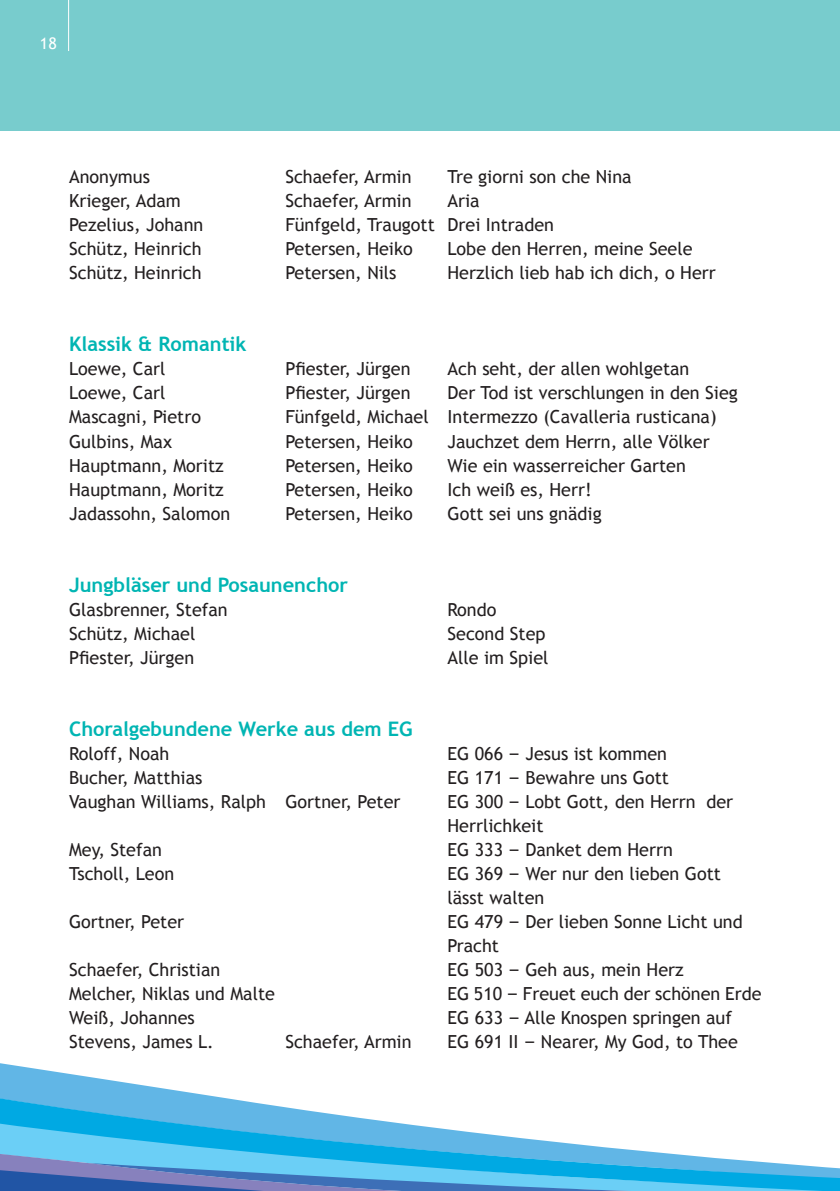
<style>
.page{position:relative;width:840px;height:1191px;background:#fff}
.page>*{position:absolute;margin:0;border:0;box-sizing:border-box;transform-origin:0 0}
.t1{font:700 20px "Trebuchet MS";color:#00b5b3}
.t2{font:18px/24px "Trebuchet MS";color:#231f20}
.t3{font:16px "Trebuchet MS";color:#fff}
.s1{font-family:"Verdana"}
</style>
<div class="page">
<svg style="left:0;top:1063px;width:250px;height:39px"></svg>
<svg style="left:0;top:1102px;width:405px;height:22px;fill:#61b6e6"></svg>
<svg style="left:0;top:1124px;width:839px;height:67px"></svg>
<div style="left:0;top:0;width:839px;height:130px;background:#78cccd"></div>
<hr style="left:68px;top:0;width:1px;height:51px;background:#fff">
<p class="t3" style="left:40px;top:33px;width:18px">18</p>
<p class="t2" style="left:69px;top:165px;width:82px">Anonymus</p>
<p class="t2" style="left:285px;top:165px;width:128px">Schaefer, Armin</p>
<p class="t2" style="left:447px;top:165px;width:185px">Tre giorni son che Nina</p>
<p class="t2" style="left:69px;top:189px;width:113px">Krieger, Adam</p>
<p class="t2" style="left:285px;top:189px;width:128px">Schaefer, Armin</p>
<p class="t2" style="left:447px;top:189px;width:34px">Aria</p>
<p class="t2" style="left:69px;top:213px;width:136px">Pezelius, Johann</p>
<p class="t2" style="left:285px;top:213px;width:270px">Fünfgeld, Traugott Drei Intraden</p>
<p class="t2" style="left:69px;top:237px;width:134px">Schütz, Heinrich</p>
<p class="t2" style="left:285px;top:237px;width:129px">Petersen, Heiko</p>
<p class="t2" style="left:447px;top:237px;width:246px">Lobe den Herren, meine Seele</p>
<p class="t2" style="left:69px;top:261px;width:134px">Schütz, Heinrich</p>
<p class="t2" style="left:285px;top:261px;width:113px">Petersen, Nils</p>
<p class="t2" style="left:447px;top:261px;width:270px">Herzlich lieb hab ich dich, o Herr</p>
<p class="t1" style="left:69px;top:332px;width:179px">Klassik &amp; Romantik</p>
<p class="t2" style="left:69px;top:357px;width:98px">Loewe, Carl</p>
<p class="t2" style="left:285px;top:357px;width:127px">Pfiester, Jürgen</p>
<p class="t2" style="left:447px;top:357px;width:243px">Ach seht, der allen wohlgetan</p>
<p class="t2" style="left:69px;top:381px;width:98px">Loewe, Carl</p>
<p class="t2" style="left:285px;top:381px;width:127px">Pfiester, Jürgen</p>
<p class="t2" style="left:447px;top:381px;width:292px">Der Tod ist verschlungen in den Sieg</p>
<p class="t2" style="left:69px;top:405px;width:133px">Mascagni, Pietro</p>
<p class="t2" style="left:285px;top:405px;width:432px">Fünfgeld, Michael Intermezzo (Cavalleria rusticana)</p>
<p class="t2" style="left:69px;top:429px;width:104px">Gulbins, Max</p>
<p class="t2" style="left:285px;top:429px;width:129px">Petersen, Heiko</p>
<p class="t2" style="left:447px;top:429px;width:263px">Jauchzet dem Herrn, alle Völker</p>
<p class="t2" style="left:69px;top:453px;width:156px">Hauptmann, Moritz</p>
<p class="t2" style="left:285px;top:453px;width:129px">Petersen, Heiko</p>
<p class="t2" style="left:447px;top:453px;width:240px">Wie ein wasserreicher Garten</p>
<p class="t2" style="left:69px;top:477px;width:156px">Hauptmann, Moritz</p>
<p class="t2" style="left:285px;top:477px;width:129px">Petersen, Heiko</p>
<p class="t2" style="left:447px;top:477px;width:146px">Ich weiß es, Herr!</p>
<p class="t2" style="left:69px;top:501px;width:162px">Jadassohn, Salomon</p>
<p class="t2" style="left:285px;top:501px;width:129px">Petersen, Heiko</p>
<p class="t2" style="left:447px;top:501px;width:156px">Gott sei uns gnädig</p>
<p class="t1" style="left:69px;top:572px;width:280px">Jungbläser und Posaunenchor</p>
<p class="t2" style="left:69px;top:597px;width:160px">Glasbrenner, Stefan</p>
<p class="t2" style="left:447px;top:597px;width:50px">Rondo</p>
<p class="t2" style="left:69px;top:621px;width:128px">Schütz, Michael</p>
<p class="t2" style="left:447px;top:621px;width:99px">Second Step</p>
<p class="t2" style="left:69px;top:645px;width:127px">Pfiester, Jürgen</p>
<p class="t2" style="left:447px;top:645px;width:102px">Alle im Spiel</p>
<p class="t1" style="left:69px;top:716px;width:345px">Choralgebundene Werke aus dem EG</p>
<p class="t2" style="left:69px;top:741px;width:102px">Roloff, Noah</p>
<p class="t2" style="left:447px;top:741px;width:221px">EG 066 <span class="s1">–</span> Jesus ist kommen</p>
<p class="t2" style="left:69px;top:765px;width:135px">Bucher, Matthias</p>
<p class="t2" style="left:447px;top:765px;width:223px">EG 171 <span class="s1">–</span> Bewahre uns Gott</p>
<p class="t2" style="left:69px;top:789px;width:333px">Vaughan Williams, Ralph Gortner, Peter</p>
<p class="t2" style="left:447px;top:789px;width:287px">EG 300 <span class="s1">–</span> Lobt Gott, den Herrn der<br>Herrlichkeit</p>
<p class="t2" style="left:69px;top:837px;width:94px">Mey, Stefan</p>
<p class="t2" style="left:447px;top:837px;width:227px">EG 333 <span class="s1">–</span> Danket dem Herrn</p>
<p class="t2" style="left:69px;top:861px;width:107px">Tscholl, Leon</p>
<p class="t2" style="left:447px;top:861px;width:275px">EG 369 <span class="s1">–</span> Wer nur den lieben Gott lässt walten</p>
<p class="t2" style="left:69px;top:909px;width:117px">Gortner, Peter</p>
<p class="t2" style="left:447px;top:909px;width:296px">EG 479 <span class="s1">–</span> Der lieben Sonne Licht und<br>Pracht</p>
<p class="t2" style="left:69px;top:957px;width:153px">Schaefer, Christian</p>
<p class="t2" style="left:447px;top:957px;width:237px">EG 503 <span class="s1">–</span> Geh aus, mein Herz</p>
<p class="t2" style="left:69px;top:981px;width:207px">Melcher, Niklas und Malte</p>
<p class="t2" style="left:447px;top:981px;width:315px">EG 510 <span class="s1">–</span> Freuet euch der schönen Erde</p>
<p class="t2" style="left:69px;top:1005px;width:127px">Weiß, Johannes</p>
<p class="t2" style="left:447px;top:1005px;width:286px">EG 633 <span class="s1">–</span> Alle Knospen springen auf</p>
<p class="t2" style="left:69px;top:1029px;width:146px">Stevens, James L.</p>
<p class="t2" style="left:285px;top:1029px;width:128px">Schaefer, Armin</p>
<p class="t2" style="left:447px;top:1029px;width:292px">EG 691 II <span class="s1">–</span> Nearer, My God, to Thee</p>
</div>
